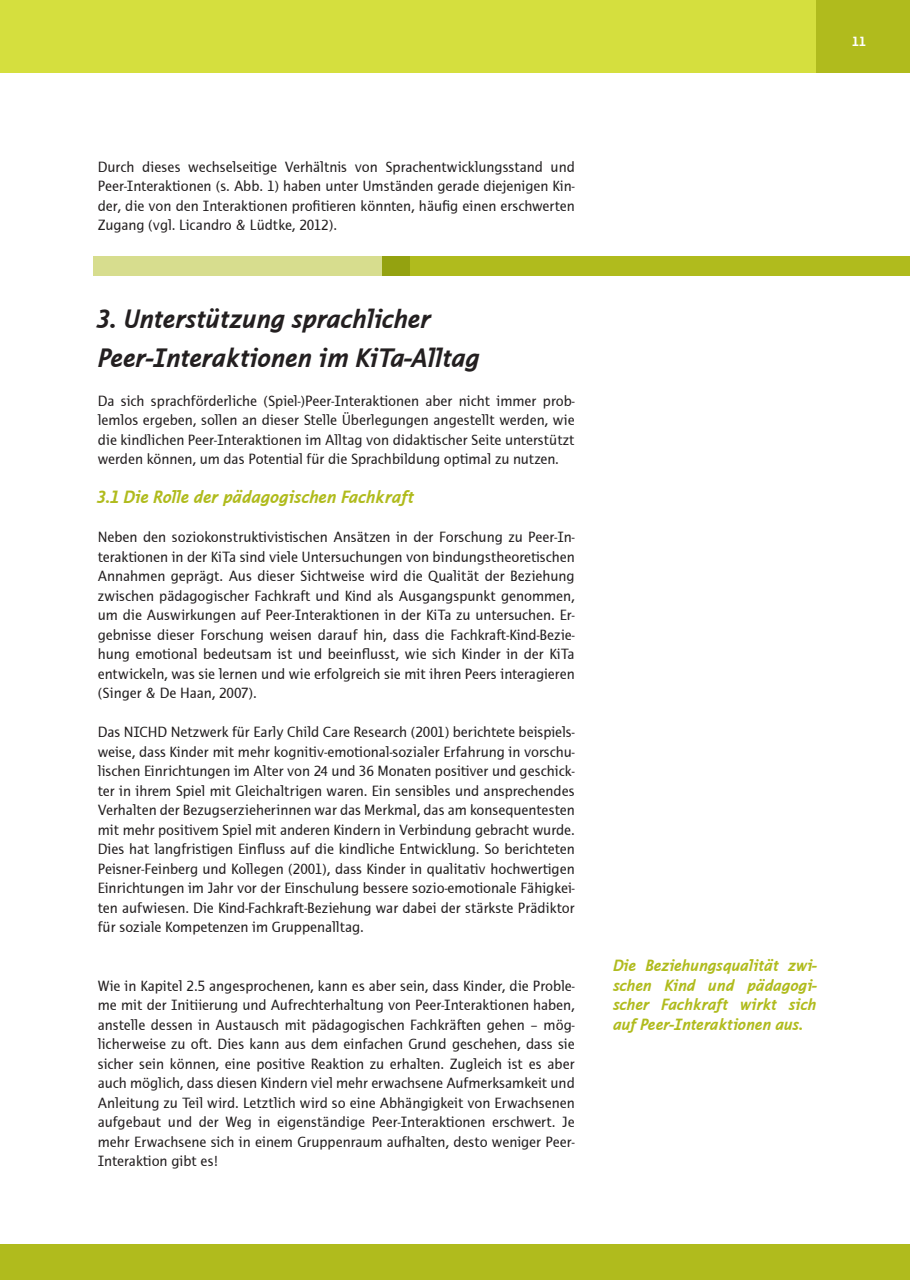
<style>
.page{position:relative;width:910px;height:1280px;background:#fff}
.page>*{position:absolute;margin:0;border:0;box-sizing:border-box;transform-origin:0 0}
.Headline_2{font:italic 700 27px/39px "Thordis Sans EF";letter-spacing:-.015em;color:#231f20}
.Zwischenüberschrifte{font:italic 700 18px "Thordis Sans EF";letter-spacing:-.015em;color:#b0bb1d}
.Infospalte_Headline{font:italic 700 16.5px/19.5px "Thordis Sans EF";letter-spacing:-.015em;color:#b0bb1d;text-align:justify}
.Fließtext{font:15px/19.5px "Thordis Sans EF";color:#231f20;text-align:justify}
.t1{font:700 13.5px "Thordis Sans EF";color:#fff}
</style>
<div class="page">
<div style="left:0;top:1244px;width:9px;height:36px;background:#b0bb1d"></div>
<div style="left:0;top:0;width:9px;height:72px;background:#d5df3e"></div>
<div style="left:9px;top:1244px;width:901px;height:36px;background:#b0bb1d"></div>
<div style="left:9px;top:0;width:901px;height:72px;background:#d5df3e"></div>
<div style="left:816px;top:0;width:94px;height:72px;background:#b0bb1d"></div>
<div style="left:382px;top:256px;width:528px;height:20px;background:#b0bb1d"></div>
<svg style="left:94px;top:256px;width:316px;height:20px;background:#d1d782"></svg>
<p class="t1" style="left:852px;top:34px;width:16px">11</p>
<p class="Fließtext" style="left:98px;top:157px;width:479px">Durch dieses wechselseitige Verhältnis von Sprachentwicklungsstand und Peer-Interaktionen (s. Abb. 1) haben unter Umständen gerade diejenigen Kin&shy;der, die von den Interaktionen profitieren könnten, häufig einen erschwerten Zugang (vgl. Licandro &amp; Lüdtke, 2012).</p>
<p class="Headline_2" style="left:98px;top:299px;width:384px">3. Unterstützung sprachlicher<br>Peer-Interaktionen im KiTa-Alltag</p>
<p class="Fließtext" style="left:98px;top:391px;width:478px">Da sich sprachförderliche (Spiel-)Peer-Interaktionen aber nicht immer prob&shy;lemlos ergeben, sollen an dieser Stelle Überlegungen angestellt werden, wie die kindlichen Peer-Interaktionen im Alltag von didaktischer Seite unterstützt werden können, um das Potential für die Sprachbildung optimal zu nutzen.</p>
<p class="Zwischenüberschrifte" style="left:98px;top:487px;width:318px">3.1 Die Rolle der pädagogischen Fachkraft</p>
<p class="Fließtext" style="left:98px;top:527px;width:478px">Neben den soziokonstruktivistischen Ansätzen in der Forschung zu Peer-In&shy;teraktionen in der KiTa sind viele Untersuchungen von bindungstheoretischen Annahmen geprägt. Aus dieser Sichtweise wird die Qualität der Beziehung zwischen pädagogischer Fachkraft und Kind als Ausgangspunkt genommen, um die Auswirkungen auf Peer-Interaktionen in der KiTa zu untersuchen. Er&shy;gebnisse dieser Forschung weisen darauf hin, dass die Fachkraft-Kind-Bezie&shy;hung emotional bedeutsam ist und beeinflusst, wie sich Kinder in der KiTa entwickeln, was sie lernen und wie erfolgreich sie mit ihren Peers interagieren (Singer &amp; De Haan, 2007).</p>
<p class="Fließtext" style="left:98px;top:722px;width:478px">Das NICHD Netzwerk für Early Child Care Research (2001) berichtete beispiels&shy;weise, dass Kinder mit mehr kognitiv-emotional-sozialer Erfahrung in vorschu&shy;lischen Einrichtungen im Alter von 24 und 36 Monaten positiver und geschick&shy;ter in ihrem Spiel mit Gleichaltrigen waren. Ein sensibles und ansprechendes Verhalten der Bezugserzieherinnen war das Merkmal, das am konsequentesten mit mehr positivem Spiel mit anderen Kindern in Verbindung gebracht wurde.</p>
<p class="Fließtext" style="left:98px;top:839px;width:478px">Dies hat langfristigen Einfluss auf die kindliche Entwicklung. So berichteten Peisner-Feinberg und Kollegen (2001), dass Kinder in qualitativ hochwertigen Einrichtungen im Jahr vor der Einschulung bessere sozio-emotionale Fähigkei&shy;ten aufwiesen. Die Kind-Fachkraft-Beziehung war dabei der stärkste Prädiktor für soziale Kompetenzen im Gruppenalltag.</p>
<p class="Fließtext" style="left:98px;top:976px;width:478px">Wie in Kapitel 2.5 angesprochenen, kann es aber sein, dass Kinder, die Proble&shy;me mit der Initiierung und Aufrechterhaltung von Peer-Interaktionen haben, anstelle dessen in Austausch mit pädagogischen Fachkräften gehen – mög&shy;licherweise zu oft. Dies kann aus dem einfachen Grund geschehen, dass sie sicher sein können, eine positive Reaktion zu erhalten. Zugleich ist es aber auch möglich, dass diesen Kindern viel mehr erwachsene Aufmerksamkeit und Anleitung zu Teil wird. Letztlich wird so eine Abhängigkeit von Erwachsenen aufgebaut und der Weg in eigenständige Peer-Interaktionen erschwert. Je mehr Erwachsene sich in einem Gruppenraum aufhalten, desto weniger Peer-Interaktion gibt es!</p>
<p class="Infospalte_Headline" style="left:613px;top:956px;width:206px">Die Beziehungsqualität zwi&shy;schen Kind und pädagogi&shy;scher Fachkraft wirkt sich auf Peer-Interaktionen aus.</p>
</div>
